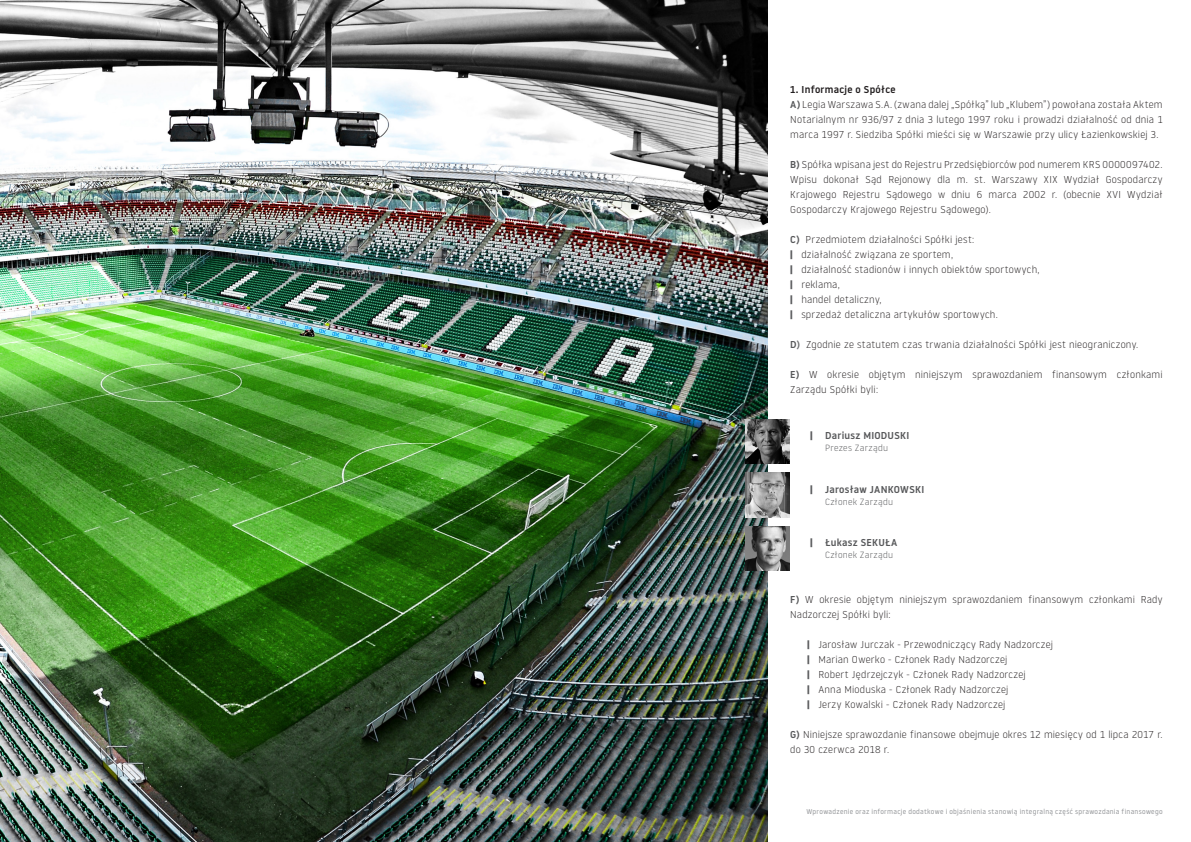
<style>
.page{position:relative;width:1191px;height:842px;background:#fff}
.page>*{position:absolute;margin:0;border:0;box-sizing:border-box;transform-origin:0 0}
.t1{font:300 10px/15px "Noway";letter-spacing:.02em;color:#231f20}
.t2{font:500 10px "Noway";letter-spacing:.025em;color:#57585a}
.t3{font:500 10px "Noway";letter-spacing:.03em;color:#231f20}
.t4{font:300 9px "Noway";letter-spacing:.03em;color:#57585a}
.t5{font:7px "Noway";letter-spacing:.04em;color:#939598}
.s1{font-weight:500;color:#57585a}
.s2{font-weight:700;color:#57585a}
.s3{font-weight:500;color:#6c6d70}
.s4{font-weight:700}
</style>
<div class="page">
<img style="left:0;top:0;width:767px;height:842px">
<img style="left:745px;top:420px;width:44px;height:44px">
<img style="left:745px;top:473px;width:44px;height:44px">
<img style="left:745px;top:526px;width:44px;height:44px">
<p class="t3" style="left:790px;top:82px;width:107px">1. Informacje o Spółce</p>
<p class="t1" style="left:790px;top:96px;width:374px;text-align:justify"><span class="s1">A)</span> Legia Warszawa S.A. (zwana dalej „Spółką” lub „Klubem”) powołana została Aktem Notarialnym nr 936/97 z dnia 3 lutego 1997 roku i prowadzi działalność od dnia 1 marca 1997 r. Siedziba Spółki mieści się w Warszawie przy ulicy Łazienkowskiej 3.</p>
<p class="t1" style="left:790px;top:156px;width:374px;text-align:justify"><span class="s1">B)</span> Spółka wpisana jest do Rejestru Przedsiębiorców pod numerem KRS 0000097402.<br>Wpisu dokonał Sąd Rejonowy dla m. st. Warszawy XIX Wydział Gospodarczy Krajowego Rejestru Sądowego w dniu 6 marca 2002 r. (obecnie XVI Wydział Gospodarczy Krajowego Rejestru Sądowego).</p>
<p class="t1" style="left:790px;top:231px;width:186px"><span class="s1">C)</span> Przedmiotem działalności Spółki jest:</p>
<p class="t1" style="left:790px;top:246px;width:164px"><span class="s2">|</span> działalność związana ze sportem,</p>
<p class="t1" style="left:790px;top:261px;width:251px"><span class="s2">|</span> działalność stadionów i innych obiektów sportowych,</p>
<p class="t1" style="left:790px;top:276px;width:51px"><span class="s2">|</span> reklama,</p>
<p class="t1" style="left:790px;top:291px;width:93px"><span class="s2">|</span> handel detaliczny,</p>
<p class="t1" style="left:790px;top:306px;width:209px"><span class="s2">|</span> sprzedaż detaliczna artykułów sportowych.</p>
<p class="t1" style="left:790px;top:336px;width:350px"><span class="s1">D</span><span class="s3">)</span> Zgodnie ze statutem czas trwania działalności Spółki jest nieograniczony.</p>
<p class="t1" style="left:790px;top:366px;width:374px"><span class="s1">E)</span> W okresie objętym niniejszym sprawozdaniem finansowym członkami<br>Zarządu Spółki byli:</p>
<p class="t2" style="left:810px;top:429px;width:101px"><span class="s4">|</span> Dariusz MIODUSKI</p>
<p class="t4" style="left:825px;top:442px;width:64px">Prezes Zarządu</p>
<p class="t2" style="left:810px;top:482px;width:116px"><span class="s4">|</span> Jarosław JANKOWSKI</p>
<p class="t4" style="left:825px;top:495px;width:70px">Członek Zarządu</p>
<p class="t2" style="left:810px;top:535px;width:89px"><span class="s4">|</span> Łukasz SEKUŁA</p>
<p class="t4" style="left:825px;top:549px;width:70px">Członek Zarządu</p>
<p class="t1" style="left:790px;top:591px;width:374px"><span class="s1">F)</span> W okresie objętym niniejszym sprawozdaniem finansowym członkami Rady<br>Nadzorczej Spółki byli:</p>
<p class="t1" style="left:807px;top:636px;width:247px"><span class="s2">|</span> Jarosław Jurczak - Przewodniczący Rady Nadzorczej</p>
<p class="t1" style="left:807px;top:651px;width:202px"><span class="s2">|</span> Marian Owerko - Członek Rady Nadzorczej</p>
<p class="t1" style="left:807px;top:666px;width:220px"><span class="s2">|</span> Robert Jędrzejczyk - Członek Rady Nadzorczej</p>
<p class="t1" style="left:807px;top:681px;width:203px"><span class="s2">|</span> Anna Mioduska - Członek Rady Nadzorczej</p>
<p class="t1" style="left:807px;top:696px;width:200px"><span class="s2">|</span> Jerzy Kowalski - Członek Rady Nadzorczej</p>
<p class="t1" style="left:790px;top:726px;width:374px"><span class="s1">G)</span> Niniejsze sprawozdanie finansowe obejmuje okres 12 miesięcy od 1 lipca 2017 r. do 30 czerwca 2018 r.</p>
<p class="t5" style="left:806px;top:806px;width:358px">Wprowadzenie oraz informacje dodatkowe i objaśnienia stanowią integralną część sprawozdania finansowego</p>
</div>
